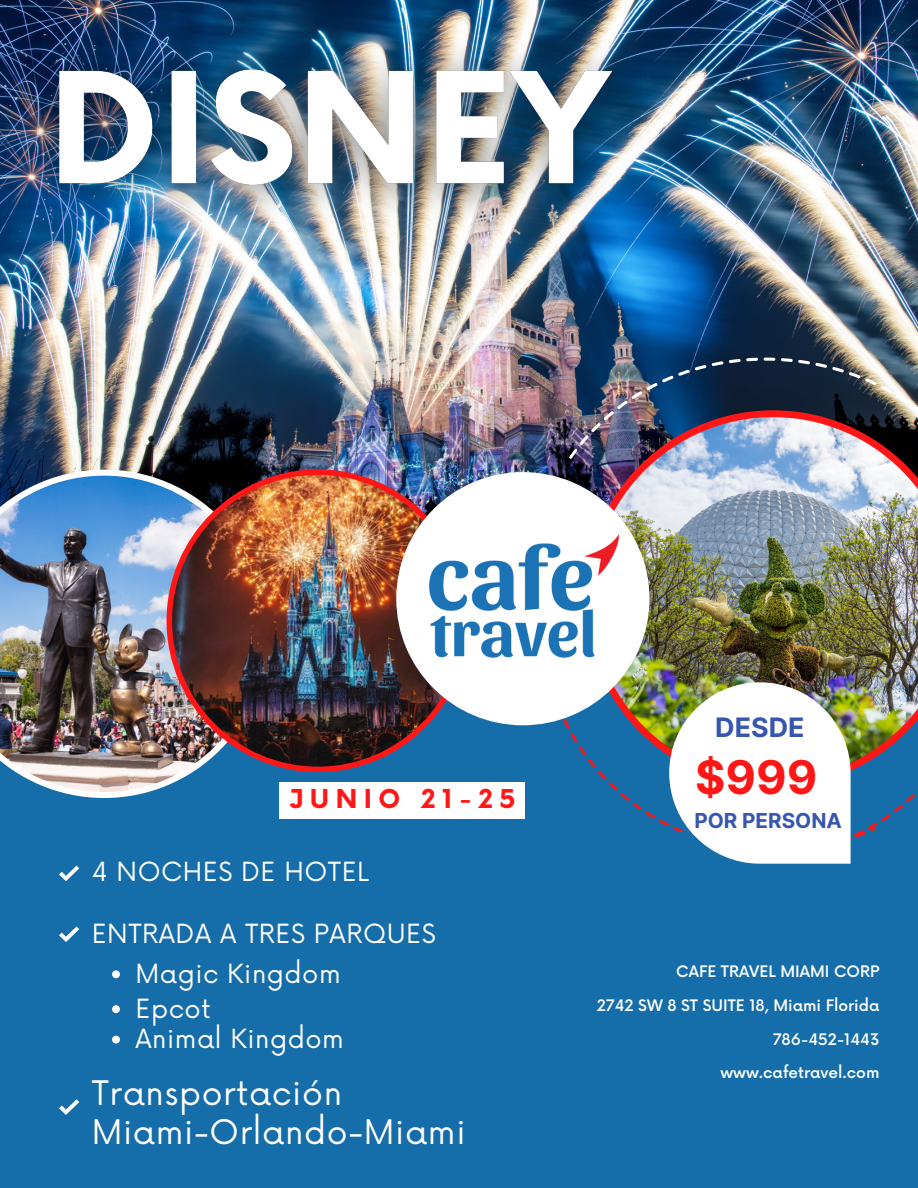
<style>
.page{position:relative;width:918px;height:1188px;background:#fff}
.page>*{position:absolute;margin:0;border:0;box-sizing:border-box;transform-origin:0 0}
.t1{font:700 46.35px "Inter";color:#ff1616}
.t2{font:33px/39.3px "Now";letter-spacing:.02em;color:#fff}
.t3{font:700 26.85px "Inter";color:#3656af}
.t4{font:25.8px/34.8px "Now";letter-spacing:.02em;color:#fff}
.t5{font:700 25.35px "Now";letter-spacing:.255em;color:#ff1616}
.t6{font:700 20.7px "Inter";color:#3656af}
.t7{font:500 15.45px/33.9px "Now";color:#fff;text-align:right}
</style>
<div class="page">
<img style="left:0;top:0;width:918px;height:484px">
<div style="left:0;top:565px;width:918px;height:623px;background:#156da9"></div>
<svg style="left:59px;top:866px;width:20px;height:15px"></svg>
<svg style="left:59px;top:926px;width:20px;height:16px"></svg>
<svg style="left:59px;top:1099px;width:20px;height:16px"></svg>
<img style="left:0;top:470px;width:193px;height:328px">
<img style="left:568px;top:259px;width:350px;height:478px">
<img style="left:167px;top:469px;width:302px;height:303px">
<img style="left:512px;top:608px;width:390px;height:232px">
<div style="left:396px;top:472px;width:253px;height:253px;background:#fff;border-radius:50%"></div>
<img style="left:415px;top:520px;width:215px;height:153px">
<svg style="left:669px;top:682px;width:182px;height:182px;background:#e2e8e5"></svg>
<svg style="left:112px;top:970px;width:8px;height:8px"></svg>
<svg style="left:112px;top:1005px;width:8px;height:8px"></svg>
<svg style="left:112px;top:1036px;width:8px;height:7px"></svg>
<div style="left:280px;top:782px;width:245px;height:36px;background:#fff"></div>
<img style="left:0;top:0;width:666px;height:287px">
<h3 class="t5" style="left:289px;top:785px;width:228px">JUNIO 21-25</h3>
<h3 class="t4" style="left:92px;top:855px;width:279px">4 NOCHES DE HOTEL</h3>
<h3 class="t4" style="left:92px;top:918px;width:346px">ENTRADA A TRES PARQUES</h3>
<h3 class="t4" style="left:136px;top:957px;width:207px">Magic Kingdom<br>Epcot</h3>
<h3 class="t4" style="left:136px;top:1023px;width:210px">Animal Kingdom</h3>
<h2 class="t2" style="left:92px;top:1075px;width:375px">Transportación<br>Miami-Orlando-Miami</h2>
<h3 class="t3" style="left:715px;top:711px;width:91px">DESDE</h3>
<h1 class="t1" style="left:695px;top:749px;width:124px">$999</h1>
<h3 class="t6" style="left:694px;top:808px;width:149px">POR PERSONA</h3>
<p class="t7" style="left:597px;top:955px;width:284px">CAFE TRAVEL MIAMI CORP<br>2742 SW 8 ST SUITE 18, Miami Florida<br>786-452-1443<br>www.cafetravel.com</p>
</div>
